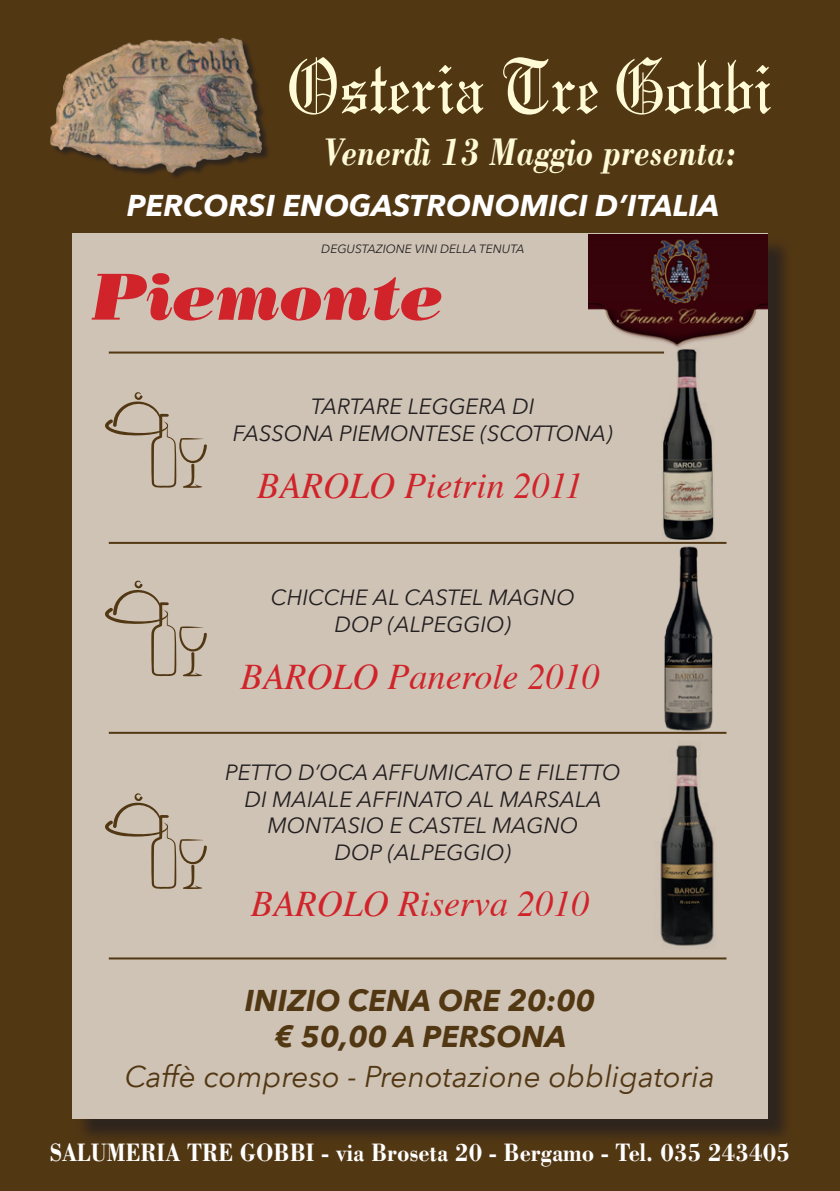
<style>
.page{position:relative;width:840px;height:1191px;background:#fff}
.page>*{position:absolute;margin:0;border:0;box-sizing:border-box;transform-origin:0 0}
.t1{font:83px "Clerestory S Si";color:#fffbd6;scale:.81 1}
.t2{font:italic 66px "Bodoni Std Poster";color:#d1232a}
.t3{font:italic 700 39.8px "Bodoni Std";color:#fffbd6;scale:.81 1}
.t4{font:italic 36px "Times";color:#d1232a}
.t5{font:italic 30px "Avenir Next";color:#523713}
.t6{font:italic 700 30px/36px "Avenir Next";color:#523713;text-align:center}
.t7{font:italic 700 30px "Avenir Next";color:#fff}
.t8{font:700 26px "Bodoni Std";color:#fff;scale:.86 1}
.t9{font:italic 22px/26.4px "Avenir Next";color:#231f20;text-align:center}
.t10{font:italic 12px "Avenir Next";color:#231f20}
</style>
<div class="page">
<div style="left:0;top:0;width:839px;height:1191px;background:#523713"></div>
<div style="left:75px;top:237px;width:717px;height:907px;background:#231f20;opacity:.75"></div>
<div style="left:72px;top:234px;width:695px;height:885px;background:#cfc3b6"></div>
<img style="left:50px;top:38px;width:218px;height:140px">
<svg style="left:105px;top:392px;width:102px;height:96px"></svg>
<svg style="left:105px;top:580px;width:102px;height:97px"></svg>
<svg style="left:105px;top:793px;width:102px;height:96px"></svg>
<hr style="left:109px;top:542px;width:617px;height:2px;background:#523713">
<hr style="left:109px;top:732px;width:617px;height:2px;background:#523713">
<hr style="left:109px;top:351px;width:554px;height:2px;background:#523713">
<hr style="left:109px;top:957px;width:617px;height:2px;background:#523713">
<img style="left:588px;top:234px;width:179px;height:115px">
<img style="left:638px;top:349px;width:76px;height:186px">
<img style="left:646px;top:745px;width:81px;height:213px">
<img style="left:641px;top:535px;width:86px;height:199px">
<h1 class="t1" style="left:287px;top:37px;width:600px">Osteria Tre Gobbi</h1>
<h3 class="t3" style="left:323px;top:127px;width:510px">Venerdì 13 Maggio presenta:</h3>
<h3 class="t7" style="left:127px;top:180px;width:593px">PERCORSI ENOGASTRONOMICI D’ITALIA</h3>
<p class="t10" style="left:321px;top:239px;width:205px">DEGUSTAZIONE VINI DELLA TENUTA</p>
<h2 class="t2" style="left:92px;top:257px;width:353px">Piemonte</h2>
<p class="t9" style="left:233px;top:392px;width:381px">TARTARE LEGGERA DI<br>FASSONA PIEMONTESE (SCOTTONA)</p>
<h3 class="t4" style="left:257px;top:454px;width:327px">BAROLO Pietrin 2011</h3>
<p class="t9" style="left:271px;top:583px;width:305px">CHICCHE AL CASTEL MAGNO<br>DOP (ALPEGGIO)</p>
<h3 class="t4" style="left:240px;top:645px;width:360px">BAROLO Panerole 2010</h3>
<p class="t9" style="left:225px;top:758px;width:396px">PETTO D’OCA AFFUMICATO E FILETTO<br>DI MAIALE AFFINATO AL MARSALA<br>MONTASIO E CASTEL MAGNO<br>DOP (ALPEGGIO)</p>
<h3 class="t4" style="left:251px;top:872px;width:339px">BAROLO Riserva 2010</h3>
<h3 class="t6" style="left:245px;top:981px;width:352px">INIZIO CENA ORE 20:00 € 50,00 A PERSONA</h3>
<h3 class="t5" style="left:125px;top:1051px;width:591px">Caffè compreso - Prenotazione obbligatoria</h3>
<p class="t8" style="left:50px;top:1136px;width:862px">SALUMERIA TRE GOBBI - via Broseta 20 - Bergamo - Tel. 035 243405</p>
</div>
